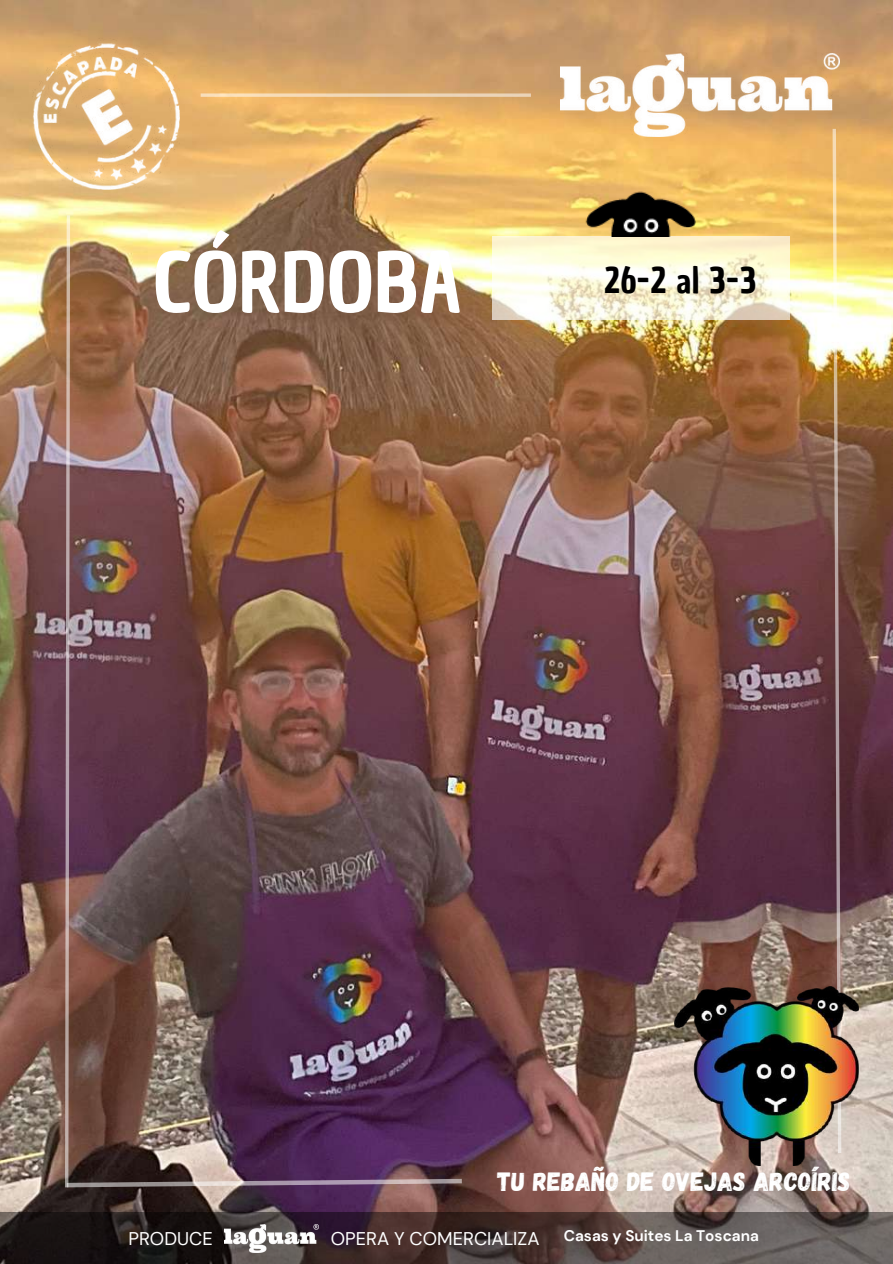
<style>
.page{position:relative;width:893px;height:1264px;background:#fff}
.page>*{position:absolute;margin:0;border:0;box-sizing:border-box;transform-origin:0 0}
.t1{font:79.65px "Chau Philomene One";color:#fff}
.t2{font:35.25px "Chau Philomene One";color:#000}
.t3{font:26.4px "Gagalin";color:#fff}
.t4{font:18.3px "DM Sans";color:#fff}
.t5{font:700 15.3px "DM Sans";color:#fff}
</style>
<div class="page">
<img style="left:0;top:0;width:892px;height:1212px">
<img style="left:560px;top:54px;width:279px;height:83px">
<img style="left:492px;top:237px;width:297px;height:83px">
<img style="left:581px;top:189px;width:120px;height:47px">
<img style="left:513px;top:255px;width:51px;height:50px">
<svg style="left:201px;top:93px;width:330px;height:4px"></svg>
<img style="left:832px;top:126px;width:9px;height:860px">
<img style="left:32px;top:31px;width:148px;height:159px">
<svg style="left:0;top:1212px;width:892px;height:51px;background:#423736"></svg>
<img style="left:225px;top:1224px;width:94px;height:28px">
<img style="left:64px;top:212px;width:401px;height:977px">
<img style="left:674px;top:986px;width:184px;height:179px">
<h1 class="t1" style="left:153px;top:229px;width:310px">CÓRDOBA</h1>
<h2 class="t2" style="left:603px;top:256px;width:154px">26-2 al 3-3</h2>
<h3 class="t3" style="left:497px;top:1164px;width:354px">TU REBAÑO DE OVEJAS ARCOÍRIS</h3>
<p class="t4" style="left:128px;top:1226px;width:86px">PRODUCE</p>
<p class="t4" style="left:331px;top:1226px;width:210px">OPERA Y COMERCIALIZA</p>
<p class="t5" style="left:563px;top:1225px;width:196px">Casas y Suites La Toscana</p>
</div>
